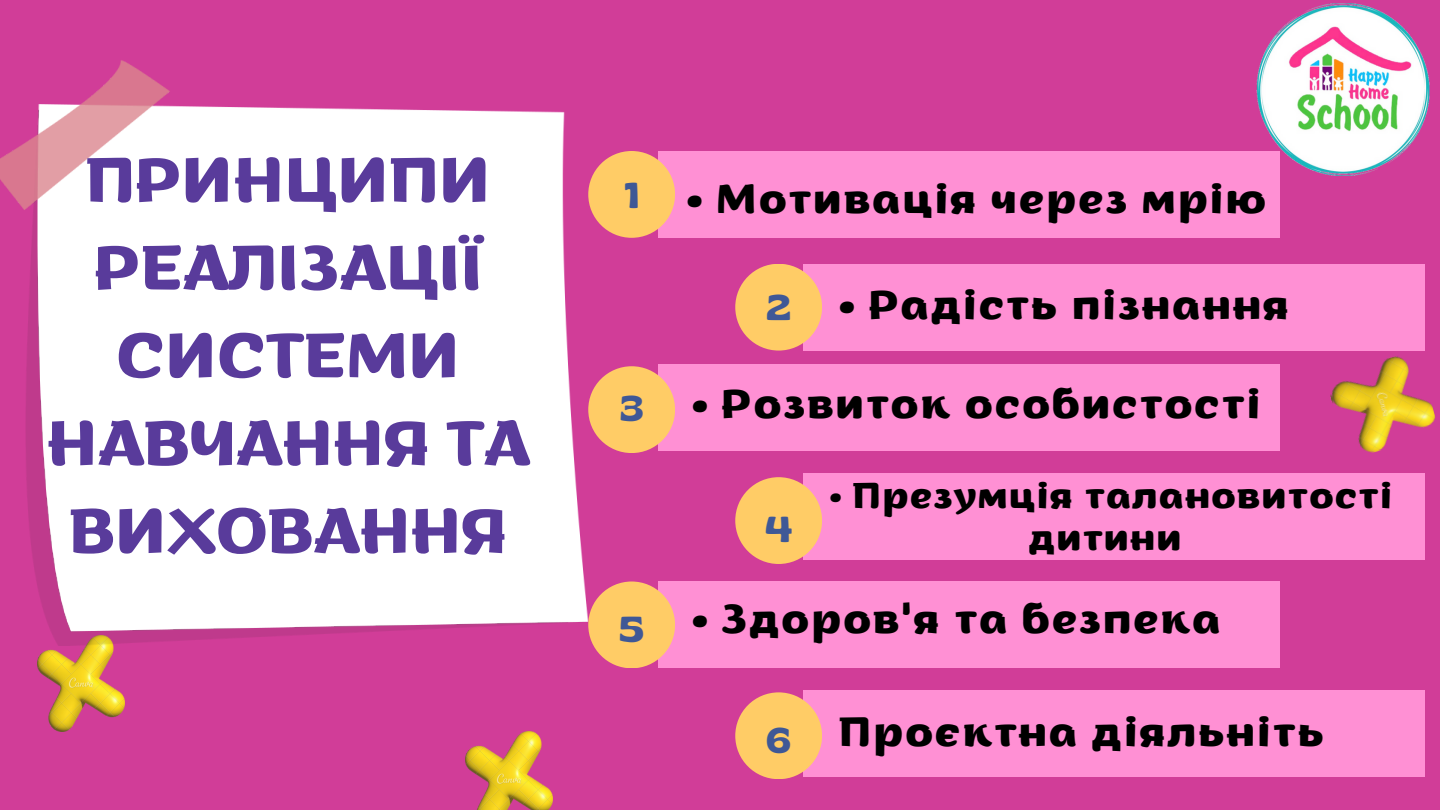
<style>
.page{position:relative;width:1440px;height:810px;background:#d13d98}
.page>*{position:absolute;margin:0;border:0;box-sizing:border-box;transform-origin:0 0}
.t1{font:700 62.7px/87.8px "ZT Arturo";color:#593b9b;text-align:center}
.t2{font:700 41px "ZT Arturo";letter-spacing:.05em;color:#000}
.t3{font:700 36px/42.8px "ZT Arturo";letter-spacing:.04em;color:#000;text-align:center}
.t4{font:600 36px "Gliker";color:#3f5896}
.s1{font-weight:400}
</style>
<div class="page">
<img style="left:37px;top:645px;width:87px;height:86px">
<img style="left:1330px;top:356px;width:106px;height:97px">
<img style="left:465px;top:731px;width:87px;height:79px">
<img style="left:1256px;top:3px;width:174px;height:173px">
<div style="left:659px;top:151px;width:621px;height:87px;background:#ff90d4"></div>
<div style="left:588px;top:151px;width:87px;height:87px;background:#fc6;border-radius:50%"></div>
<img style="left:0;top:60px;width:589px;height:585px">
<div style="left:804px;top:264px;width:621px;height:87px;background:#ff90d4"></div>
<div style="left:659px;top:364px;width:621px;height:87px;background:#ff90d4"></div>
<div style="left:804px;top:473px;width:621px;height:87px;background:#ff90d4"></div>
<div style="left:659px;top:582px;width:621px;height:86px;background:#ff90d4"></div>
<div style="left:804px;top:690px;width:621px;height:87px;background:#ff90d4"></div>
<div style="left:735px;top:264px;width:87px;height:87px;background:#fc6;border-radius:50%"></div>
<div style="left:588px;top:366px;width:87px;height:87px;background:#fc6;border-radius:50%"></div>
<div style="left:735px;top:477px;width:87px;height:87px;background:#fc6;border-radius:50%"></div>
<div style="left:588px;top:582px;width:87px;height:86px;background:#fc6;border-radius:50%"></div>
<div style="left:735px;top:692px;width:87px;height:87px;background:#fc6;border-radius:50%"></div>
<p class="t1" style="left:47px;top:144px;width:485px">ПРИНЦИПИ<br>РЕАЛІЗАЦІЇ<br>СИСТЕМИ<br>НАВЧАННЯ ТА<br>ВИХОВАННЯ</p>
<p class="t4" style="left:625px;top:172px;width:15px">1</p>
<p class="t4" style="left:620px;top:385px;width:25px">3</p>
<p class="t4" style="left:619px;top:605px;width:26px">5</p>
<p class="t2" style="left:687px;top:183px;width:581px">• Мотивація через мрію</p>
<p class="t4" style="left:766px;top:283px;width:26px">2</p>
<p class="t2" style="left:839px;top:289px;width:452px">• Радість пізнання</p>
<p class="t2" style="left:692px;top:388px;width:570px">• Розвиток особистості</p>
<p class="t4" style="left:765px;top:505px;width:28px">4</p>
<p class="t3" style="left:830px;top:478px;width:564px"><span class="s1">•</span> Презумція талановитості дитини</p>
<p class="t2" style="left:692px;top:603px;width:530px">• Здоров'я та безпека</p>
<p class="t4" style="left:767px;top:716px;width:26px">6</p>
<p class="t2" style="left:839px;top:716px;width:486px">Проєктна діяльніть</p>
</div>
